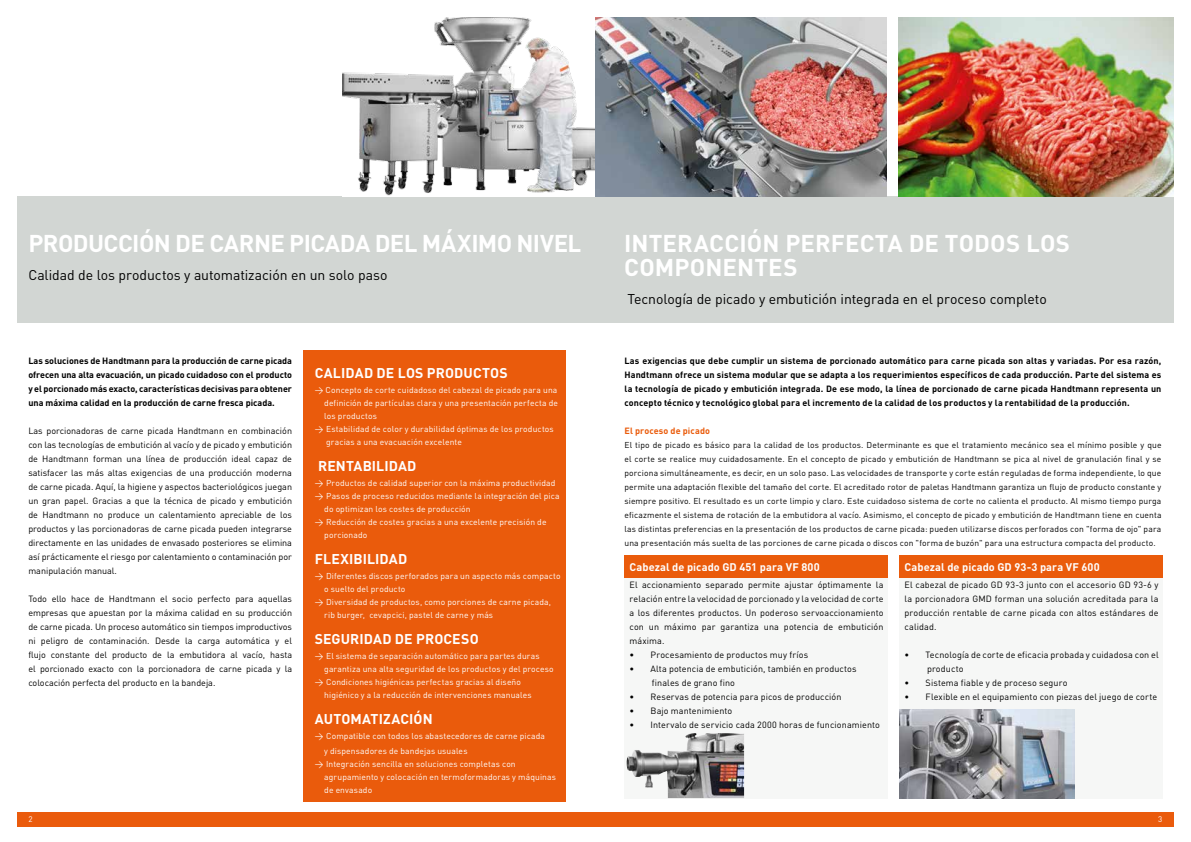
<style>
.page{position:relative;width:1191px;height:842px;background:#fff}
.page>*{position:absolute;margin:0;border:0;box-sizing:border-box;transform-origin:0 0}
.t1{font:700 24px/24px "DIN Pro";color:#fff}
.t2{font:700 24px "DIN Pro";letter-spacing:-.025em;color:#fff}
.t3{font:14px "DIN Pro";letter-spacing:-.005em;color:#000}
.t4{font:700 14px "DIN Pro";letter-spacing:.01em;color:#fff}
.t5{font:700 11px "DIN Pro";letter-spacing:.005em;color:#fff}
.t6{font:9px/14px "DIN Pro";letter-spacing:.01em;color:#000;text-align:justify}
.t7{font:700 9px/14px "DIN Pro";color:#000;text-align:justify}
.t8{font:700 9px "DIN Pro";letter-spacing:.015em;color:#ea5b0b}
.t9{font:8.5px/13px "DIN Pro";letter-spacing:.015em;color:#fff}
.t10{font:8.5px/14px "DIN Pro";letter-spacing:.015em;color:#000;text-align:justify}
.t11{font:8px "DIN Pro";color:#fff}
</style>
<div class="page">
<div style="left:17px;top:197px;width:578px;height:126px;background:#d2d6d3"></div>
<div style="left:17px;top:813px;width:1157px;height:14px;background:#ea5b0c"></div>
<div style="left:595px;top:197px;width:579px;height:126px;background:#d2d6d3"></div>
<img style="left:342px;top:17px;width:253px;height:179px">
<img style="left:899px;top:17px;width:275px;height:180px">
<div style="left:899px;top:672px;width:263px;height:126px;background:#f6f7f6"></div>
<img style="left:899px;top:709px;width:175px;height:89px">
<img style="left:595px;top:17px;width:292px;height:180px">
<div style="left:624px;top:672px;width:263px;height:126px;background:#f6f7f6"></div>
<img style="left:626px;top:733px;width:118px;height:65px">
<div style="left:303px;top:350px;width:263px;height:451px;background:#ea5b0c"></div>
<div style="left:624px;top:555px;width:263px;height:23px;background:#ea5b0b"></div>
<div style="left:624px;top:578px;width:263px;height:154px;background:#f6f7f6"></div>
<div style="left:899px;top:555px;width:263px;height:23px;background:#ea5b0b"></div>
<div style="left:899px;top:578px;width:263px;height:130px;background:#f6f7f6"></div>
<h1 class="t2" style="left:28px;top:223px;width:554px">PRODUCCIÓN DE CARNE PICADA DEL MÁXIMO NIVEL</h1>
<h2 class="t3" style="left:28px;top:264px;width:361px">Calidad de los productos y automatización en un solo paso</h2>
<p class="t7" style="left:28px;top:353px;width:265px">Las soluciones de Handtmann para la producción de carne picada ofrecen una alta evacuación, un picado cuidadoso con el producto y el porcionado más exacto, características decisivas para obtener una máxima calidad en la producción de carne fresca picada.</p>
<p class="t6" style="left:28px;top:423px;width:265px">Las porcionadoras de carne picada Handtmann en combinación con las tecnologías de embutición al vacío y de picado y embutición de Handtmann forman una línea de producción ideal capaz de satisfacer las más altas exigencias de una producción moderna de carne picada. Aquí, la higiene y aspectos bacteriológicos juegan un gran papel. Gracias a que la técnica de picado y embutición de Handtmann no produce un calentamiento apreciable de los productos y las porcionadoras de carne picada pueden integrarse directamente en las unidades de envasado posteriores se elimina así prácticamente el riesgo por calentamiento o contaminación por manipulación manual.</p>
<p class="t6" style="left:28px;top:591px;width:265px">Todo ello hace de Handtmann el socio perfecto para aquellas empresas que apuestan por la máxima calidad en su producción de carne picada. Un proceso automático sin tiempos improductivos ni peligro de contaminación. Desde la carga automática y el flujo constante del producto de la embutidora al vacío, hasta el porcionado exacto con la porcionadora de carne picada y la colocación perfecta del producto en la bandeja.</p>
<h2 class="t4" style="left:315px;top:362px;width:194px">CALIDAD DE LOS PRODUCTOS</h2>
<p class="t9" style="left:324px;top:383px;width:235px;text-align:justify;text-indent:-10px">→ Concepto de corte cuidadoso del cabezal de picado para una definición de partículas clara y una presentación perfecta de los productos</p>
<p class="t9" style="left:326px;top:422px;width:229px;text-indent:-11px">→ Estabilidad de color y durabilidad óptimas de los productos gracias a una evacuación excelente</p>
<h2 class="t4" style="left:318px;top:455px;width:100px">RENTABILIDAD</h2>
<p class="t9" style="left:315px;top:476px;width:242px">→ Productos de calidad superior con la máxima productividad</p>
<p class="t9" style="left:324px;top:489px;width:237px;text-indent:-10px">→ Pasos de proceso reducidos mediante la integración del pica do optimizan los costes de producción</p>
<p class="t9" style="left:324px;top:515px;width:224px;text-indent:-10px">→ Reducción de costes gracias a una excelente precisión de porcionado</p>
<h2 class="t4" style="left:315px;top:548px;width:94px">FLEXIBILIDAD</h2>
<p class="t9" style="left:324px;top:569px;width:238px;text-indent:-10px">→ Diferentes discos perforados para un aspecto más compacto o suelto del producto</p>
<p class="t9" style="left:324px;top:595px;width:228px;text-indent:-10px">→ Diversidad de productos, como porciones de carne picada, rib burger, cevapcici, pastel de carne y más</p>
<h2 class="t4" style="left:315px;top:628px;width:165px">SEGURIDAD DE PROCESO</h2>
<p class="t9" style="left:324px;top:649px;width:231px;text-indent:-10px">→ El sistema de separación automático para partes duras garantiza una alta seguridad de los productos y del proceso</p>
<p class="t9" style="left:324px;top:675px;width:209px;text-indent:-10px">→ Condiciones higiénicas perfectas gracias al diseño higiénico y a la reducción de intervenciones manuales</p>
<h2 class="t4" style="left:315px;top:708px;width:119px">AUTOMATIZACIÓN</h2>
<p class="t9" style="left:324px;top:728px;width:222px;line-height:15px;text-indent:-10px">→ Compatible con todos los abastecedores de carne picada y dispensadores de bandejas usuales</p>
<p class="t9" style="left:324px;top:757px;width:233px;text-indent:-10px">→ Integración sencilla en soluciones completas con agrupamiento y colocación en termoformadoras y máquinas de envasado</p>
<h1 class="t1" style="left:624px;top:229px;width:447px">INTERACCIÓN PERFECTA DE TODOS LOS<br>COMPONENTES</h1>
<h2 class="t3" style="left:627px;top:288px;width:421px">Tecnología de picado y embutición integrada en el proceso completo</h2>
<p class="t7" style="left:624px;top:353px;width:538px">Las exigencias que debe cumplir un sistema de porcionado automático para carne picada son altas y variadas. Por esa razón, Handtmann ofrece un sistema modular que se adapta a los requerimientos específicos de cada producción. Parte del sistema es la tecnología de picado y embutición integrada. De ese modo, la línea de porcionado de carne picada Handtmann representa un concepto técnico y tecnológico global para el incremento de la calidad de los productos y la rentabilidad de la producción.</p>
<p class="t8" style="left:624px;top:423px;width:87px">El proceso de picado</p>
<p class="t10" style="left:624px;top:437px;width:538px">El tipo de picado es básico para la calidad de los productos. Determinante es que el tratamiento mecánico sea el mínimo posible y que el corte se realice muy cuidadosamente. En el concepto de picado y embutición de Handtmann se pica al nivel de granulación final y se porciona simultáneamente, es decir, en un solo paso. Las velocidades de transporte y corte están reguladas de forma independiente, lo que permite una adaptación flexible del tamaño del corte. El acreditado rotor de paletas Handtmann garantiza un flujo de producto constante y siempre positivo. El resultado es un corte limpio y claro. Este cuidadoso sistema de corte no calienta el producto. Al mismo tiempo purga eficazmente el sistema de rotación de la embutidora al vacío. Asimismo, el concepto de picado y embutición de Handtmann tiene en cuenta las distintas preferencias en la presentación de los productos de carne picada: pueden utilizarse discos perforados con "forma de ojo" para una presentación más suelta de las porciones de carne picada o discos con "forma de buzón" para una estructura compacta del producto.</p>
<p class="t5" style="left:629px;top:558px;width:192px">Cabezal de picado GD 451 para VF 800</p>
<p class="t6" style="left:629px;top:577px;width:255px">El accionamiento separado permite ajustar óptimamente la relación entre la velocidad de porcionado y la velocidad de corte a los diferentes productos. Un poderoso servoaccionamiento con un máximo par garantiza una potencia de embutición máxima.</p>
<p class="t6" style="left:629px;top:647px;width:180px">• Procesamiento de productos muy fríos</p>
<p class="t6" style="left:652px;top:661px;width:206px;text-indent:-22px">• Alta potencia de embutición, también en productos finales de grano fino</p>
<p class="t6" style="left:629px;top:689px;width:213px">• Reservas de potencia para picos de producción</p>
<p class="t6" style="left:629px;top:703px;width:104px">• Bajo mantenimiento</p>
<p class="t6" style="left:629px;top:717px;width:252px">• Intervalo de servicio cada 2000 horas de funcionamiento</p>
<p class="t5" style="left:904px;top:557px;width:197px">Cabezal de picado GD 93-3 para VF 600</p>
<p class="t6" style="left:904px;top:577px;width:255px">El cabezal de picado GD 93-3 junto con el accesorio GD 93-6 y la porcionadora GMD forman una solución acreditada para la producción rentable de carne picada con altos estándares de calidad.</p>
<p class="t6" style="left:927px;top:647px;width:233px;text-indent:-22px">• Tecnología de corte de eficacia probada y cuidadosa con el producto</p>
<p class="t6" style="left:904px;top:675px;width:164px">• Sistema fiable y de proceso seguro</p>
<p class="t6" style="left:904px;top:689px;width:254px">• Flexible en el equipamiento con piezas del juego de corte</p>
<p class="t11" style="left:28px;top:813px;width:6px">2</p>
<p class="t11" style="left:1158px;top:813px;width:6px">3</p>
</div>
